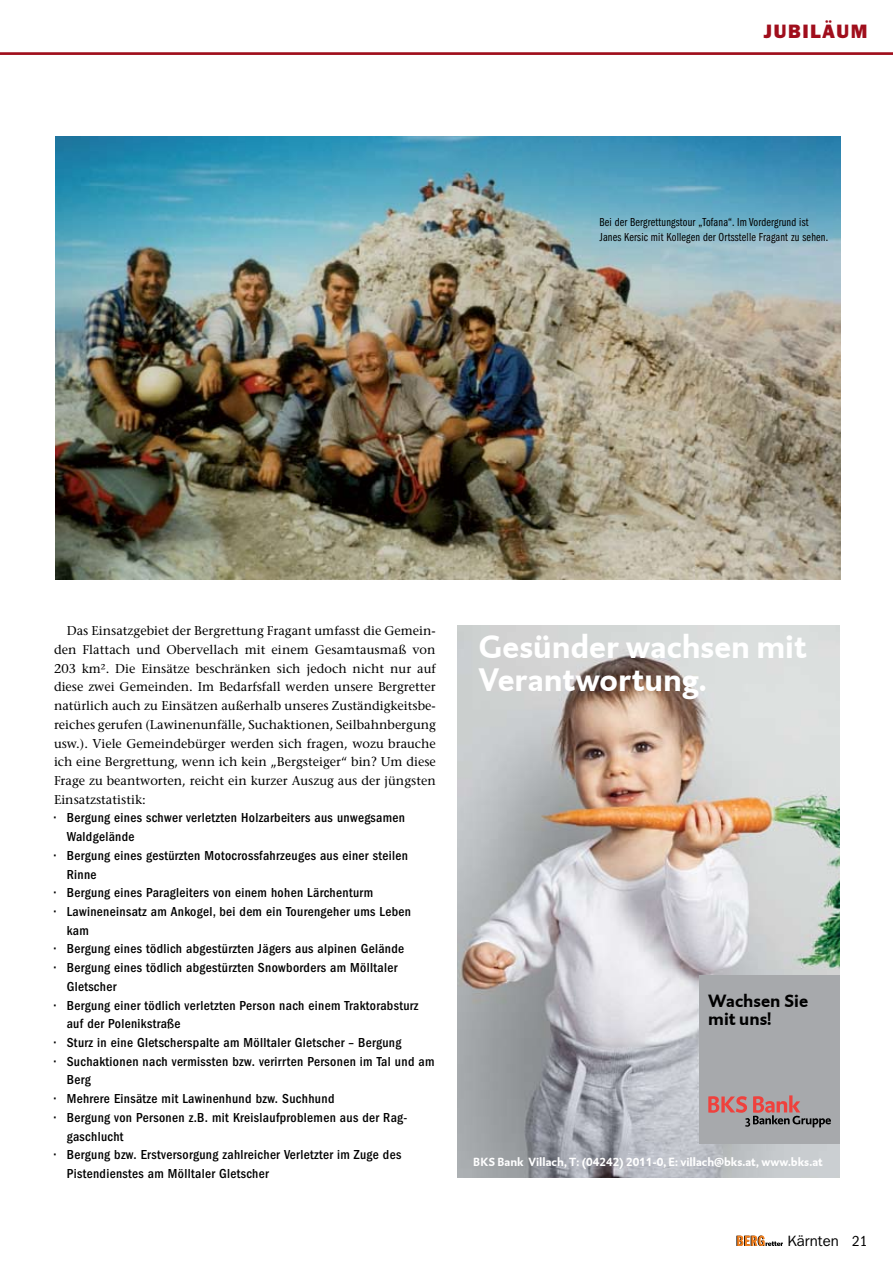
<style>
.page{position:relative;width:893px;height:1263px;background:#fff}
.page>*{position:absolute;margin:0;border:0;box-sizing:border-box;transform-origin:0 0}
.t1{font:700 33px/33px "DTL Caspari T";color:#fff}
.t2{font:19.5px "ITC Franklin Gothic Std Hvy";letter-spacing:.075em;color:#a00e1c}
.t3{font:700 18px/18px "DTL Caspari T";color:#000}
.t4{font:15px "ITC Franklin Gothic Std";color:#000}
.t5{font:500 condensed 13.5px/18.8px "ITC Franklin Gothic Std";letter-spacing:.025em;color:#000}
.t6{font:500 12.75px/18.8px "Stone Serif Std";color:#000;text-align:justify}
.t7{font:12px/15px "ITC Franklin Gothic Std Bk Cp";letter-spacing:.015em;color:#000}
.t8{font:700 12px "DTL Caspari T";color:#fff}
.s1{font-stretch:condensed}
</style>
<div class="page">
<svg style="left:736px;top:1235px;width:47px;height:11px"></svg>
<img style="left:457px;top:625px;width:383px;height:553px">
<div style="left:699px;top:975px;width:141px;height:168px;background:#a7a9ac"></div>
<svg style="left:708px;top:1095px;width:123px;height:32px"></svg>
<img style="left:56px;top:137px;width:785px;height:442px">
<hr style="left:0;top:52px;width:893px;height:3px;background:#a00e1c">
<h2 class="t2" style="left:764px;top:20px;width:105px">JUBILÄUM</h2>
<p class="t7" style="left:600px;top:215px;width:230px">Bei der Bergrettungstour „Tofana“. Im Vordergrund ist<br>Janes Kersic mit Kollegen der Ortsstelle Fragant zu sehen.</p>
<p class="t6" style="left:54px;top:621px;width:384px;text-indent:13px">Das Einsatzgebiet der Bergrettung Fragant umfasst die Gemein&shy;den Flattach und Obervellach mit einem Gesamtausmaß von 203 km². Die Einsätze beschränken sich jedoch nicht nur auf diese zwei Gemeinden. Im Bedarfsfall werden unsere Bergretter natürlich auch zu Einsätzen außerhalb unseres Zuständigkeitsbe&shy;reiches gerufen (Lawinenunfälle, Suchaktionen, Seilbahnbergung usw.). Viele Gemeindebürger werden sich fragen, wozu brauche ich eine Bergrettung, wenn ich kein „Bergsteiger“ bin? Um diese Frage zu beantworten, reicht ein kurzer Auszug aus der jüngsten Einsatzstatistik:</p>
<p class="t5" style="left:67px;top:809px;width:340px;text-indent:-13px">• Bergung eines schwer verletzten Holzarbeiters aus unwegsamen<br>Waldgelände</p>
<p class="t5" style="left:67px;top:846px;width:343px;text-indent:-13px">• Bergung eines gestürzten Motocrossfahrzeuges aus einer steilen<br>Rinne</p>
<p class="t5" style="left:54px;top:883px;width:321px">• Bergung eines Paragleiters von einem hohen Lärchenturm</p>
<p class="t5" style="left:67px;top:902px;width:346px;text-indent:-13px">• Lawineneinsatz am Ankogel, bei dem ein Tourengeher ums Leben kam</p>
<p class="t5" style="left:54px;top:940px;width:352px">• Bergung eines tödlich abgestürzten Jägers aus alpinen Gelände</p>
<p class="t5" style="left:67px;top:958px;width:332px;text-indent:-13px">• Bergung eines tödlich abgestürzten Snowborders am Mölltaler<br>Gletscher</p>
<p class="t5" style="left:67px;top:996px;width:353px;text-indent:-13px">• Bergung einer tödlich verletzten Person nach einem Traktorabsturz auf der Polenikstraße</p>
<p class="t5" style="left:54px;top:1033px;width:349px">• Sturz in eine Gletscherspalte am Mölltaler Gletscher – Bergung</p>
<p class="t5" style="left:67px;top:1052px;width:369px;text-indent:-13px">• Suchaktionen nach vermissten bzw. verirrten Personen im Tal und am<br>Berg</p>
<p class="t5" style="left:54px;top:1089px;width:282px">• Mehrere Einsätze mit Lawinenhund bzw. Suchhund</p>
<p class="t5" style="left:67px;top:1108px;width:342px;text-indent:-13px">• Bergung von Personen z.B. mit Kreislaufproblemen aus der Rag&shy;gaschlucht</p>
<p class="t5" style="left:67px;top:1145px;width:336px;text-indent:-13px">• Bergung bzw. Erstversorgung zahlreicher Verletzter im Zuge des<br>Pistendienstes am Mölltaler Gletscher</p>
<h1 class="t1" style="left:478px;top:629px;width:330px">Gesünder wachsen mit<br>Verantwortung.</h1>
<h3 class="t3" style="left:708px;top:991px;width:101px">Wachsen Sie mit uns!</h3>
<p class="t8" style="left:473px;top:1154px;width:351px">BKS Bank Villach, T: (04242) 2011-0, E: villach@bks.at, www.bks.at</p>
<p class="t4" style="left:787px;top:1232px;width:82px">Kärnten <span class="s1">21</span></p>
</div>
